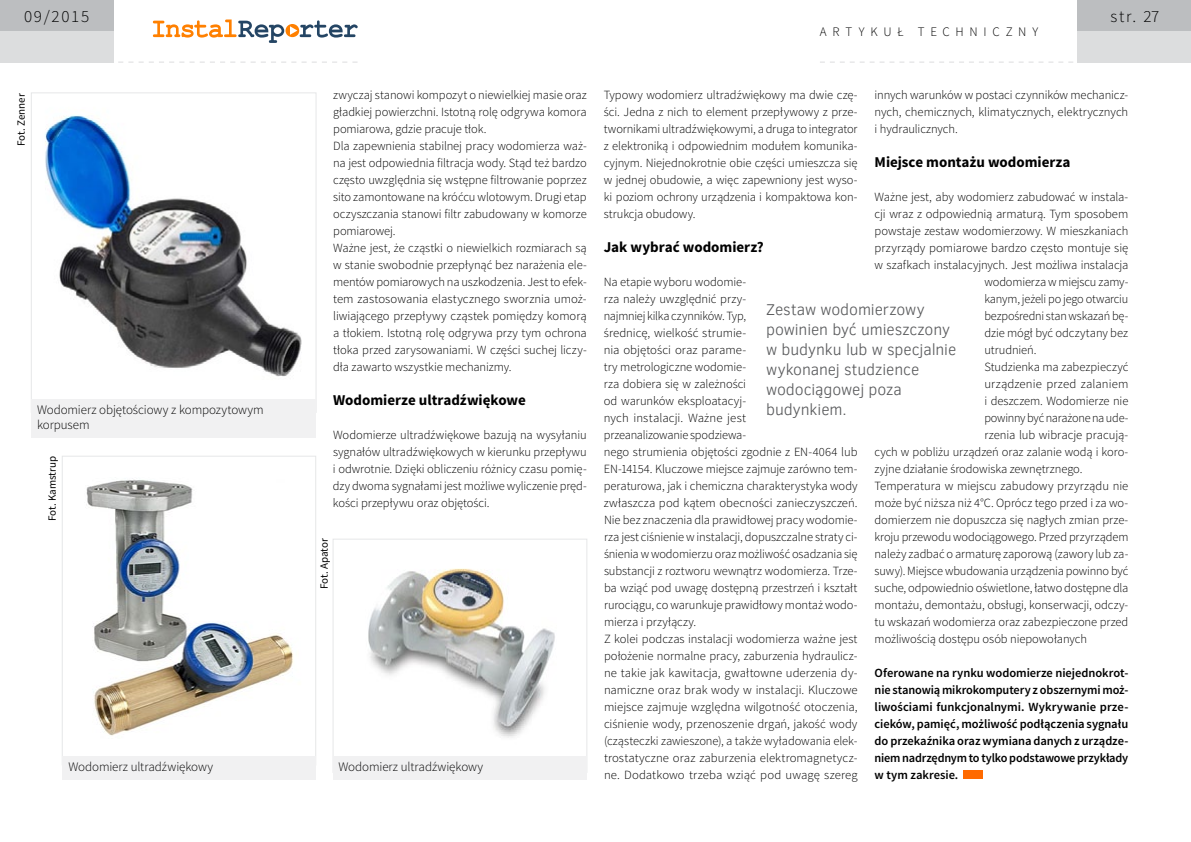
<style>
.page{position:relative;width:1191px;height:842px;background:#fff}
.page>*{position:absolute;margin:0;border:0;box-sizing:border-box;transform-origin:0 0}
.t1{font:300 17px "Source Sans Pro";letter-spacing:.1em;color:#000}
.t2{font:300 16px/20px "Clear Sans";letter-spacing:-.005em;color:#58595b}
.t3{font:700 15px "Source Sans Pro";color:#000}
.t4{font:300 13px/15px "Source Sans Pro";letter-spacing:-.005em;color:#000}
.t5{font:300 13px "Source Sans Pro";letter-spacing:.44em;color:#000}
.t6{font:300 12.5px/17px "Source Sans Pro";letter-spacing:-.005em;color:#000;text-align:justify}
.t7{font:600 12.5px/17px "Source Sans Pro";letter-spacing:-.01em;color:#000;text-align:justify}
.t8{font:11px "Source Sans Pro";color:#000}
</style>
<div class="page">
<div style="left:1077px;top:0;width:114px;height:31px;background:#bcbec0"></div>
<div style="left:1077px;top:31px;width:114px;height:31px;background:#dcddde"></div>
<svg style="left:153px;top:20px;width:204px;height:23px"></svg>
<div style="left:0;top:0;width:113px;height:31px;background:#bcbec0"></div>
<div style="left:0;top:31px;width:113px;height:31px;background:#dcddde"></div>
<svg style="left:108px;top:62px;width:249px;height:1px"></svg>
<svg style="left:820px;top:62px;width:263px;height:1px"></svg>
<div style="left:963px;top:770px;width:20px;height:9px;background:#ff6a00"></div>
<img style="left:368px;top:568px;width:187px;height:170px">
<div style="left:333px;top:539px;width:254px;height:233px;border:1px solid #e6e7e8"></div>
<img style="left:86px;top:480px;width:208px;height:256px">
<div style="left:62px;top:456px;width:254px;height:309px;border:1px solid #e6e7e8"></div>
<div style="left:333px;top:756px;width:254px;height:23px;background:#f1f1f2"></div>
<div style="left:63px;top:756px;width:253px;height:24px;background:#f1f1f2"></div>
<img style="left:45px;top:115px;width:257px;height:262px">
<div style="left:31px;top:399px;width:285px;height:39px;background:#f1f1f2"></div>
<h1 class="t1" style="left:24px;top:6px;width:67px">09/2015</h1>
<h1 class="t1" style="left:1110px;top:6px;width:50px">str. 27</h1>
<p class="t5" style="left:820px;top:24px;width:220px">artykuł techniczny</p>
<p class="t8" style="left:14px;top:146px;width:54px;rotate:-90deg">Fot. Zenner</p>
<p class="t4" style="left:37px;top:402px;width:228px">Wodomierz objętościowy z kompozytowym korpusem</p>
<p class="t8" style="left:45px;top:521px;width:67px;rotate:-90deg">Fot. Kamstrup</p>
<p class="t6" style="left:333px;top:87px;width:255px;text-align:left">zwyczaj stanowi kompozyt o niewielkiej masie oraz gładkiej powierzchni. Istotną rolę odgrywa komora pomiarowa, gdzie pracuje tłok.<br>Dla zapewnienia stabilnej pracy wodomierza waż&shy;na jest odpowiednia filtracja wody. Stąd też bardzo często uwzględnia się wstępne filtrowanie poprzez sito zamontowane na króćcu wlotowym. Drugi etap oczyszczania stanowi filtr zabudowany w komorze pomiarowej.<br>Ważne jest, że cząstki o niewielkich rozmiarach są w stanie swobodnie przepłynąć bez narażenia ele&shy;mentów pomiarowych na uszkodzenia. Jest to efek&shy;tem zastosowania elastycznego sworznia umoż&shy;liwiającego przepływy cząstek pomiędzy komorą a tłokiem. Istotną rolę odgrywa przy tym ochrona tłoka przed zarysowaniami. W części suchej liczy&shy;dła zawarto wszystkie mechanizmy.</p>
<p class="t3" style="left:333px;top:391px;width:194px">Wodomierze ultradźwiękowe</p>
<p class="t6" style="left:333px;top:427px;width:255px">Wodomierze ultradźwiękowe bazują na wysyłaniu sygnałów ultradźwiękowych w kierunku przepływu i odwrotnie. Dzięki obliczeniu różnicy czasu pomię&shy;dzy dwoma sygnałami jest możliwe wyliczenie pręd&shy;kości przepływu oraz objętości.</p>
<p class="t8" style="left:317px;top:589px;width:53px;rotate:-90deg">Fot. Apator</p>
<p class="t4" style="left:68px;top:760px;width:146px">Wodomierz ultradźwiękowy</p>
<p class="t4" style="left:338px;top:759px;width:146px">Wodomierz ultradźwiękowy</p>
<p class="t6" style="left:604px;top:87px;width:255px">Typowy wodomierz ultradźwiękowy ma dwie czę&shy;ści. Jedna z nich to element przepływowy z prze&shy;twornikami ultradźwiękowymi, a druga to integrator z elektroniką i odpowiednim modułem komunika&shy;cyjnym. Niejednokrotnie obie części umieszcza się w jednej obudowie, a więc zapewniony jest wyso&shy;ki poziom ochrony urządzenia i kompaktowa kon&shy;strukcja obudowy.</p>
<p class="t3" style="left:604px;top:238px;width:161px">Jak wybrać wodomierz?</p>
<p class="t6" style="left:604px;top:274px;width:255px;text-align:left">Na etapie wyboru wodomie-<br>rza należy uwzględnić przy-<br>najmniej kilka czynników. Typ,<br>średnicę, wielkość strumie-<br>nia objętości oraz parame-<br>try metrologiczne wodomie-<br>rza dobiera się w zależności<br>od warunków eksploatacyj-<br>nych instalacji. Ważne jest<br>przeanalizowanie spodziewa-<br>nego strumienia objętości zgodnie z EN-4064 lub EN-14154. Kluczowe miejsce zajmuje zarówno tem&shy;peraturowa, jak i chemiczna charakterystyka wody zwłaszcza pod kątem obecności zanieczyszczeń.<br>Nie bez znaczenia dla prawidłowej pracy wodomie&shy;rza jest ciśnienie w instalacji, dopuszczalne straty ci&shy;śnienia w wodomierzu oraz możliwość osadzania się substancji z roztworu wewnątrz wodomierza. Trze&shy;ba wziąć pod uwagę dostępną przestrzeń i kształt rurociągu, co warunkuje prawidłowy montaż wodo&shy;mierza i przyłączy.<br>Z kolei podczas instalacji wodomierza ważne jest położenie normalne pracy, zaburzenia hydraulicz&shy;ne takie jak kawitacja, gwałtowne uderzenia dy&shy;namiczne oraz brak wody w instalacji. Kluczowe miejsce zajmuje względna wilgotność otoczenia, ciśnienie wody, przenoszenie drgań, jakość wody (cząsteczki zawieszone), a także wyładowania elek&shy;trostatyczne oraz zaburzenia elektromagnetycz&shy;ne. Dodatkowo trzeba wziąć pod uwagę szereg</p>
<p class="t6" style="left:874px;top:87px;width:255px">innych warunków w postaci czynników mechanicz&shy;nych, chemicznych, klimatycznych, elektrycznych i hydraulicznych.</p>
<p class="t3" style="left:874px;top:153px;width:197px">Miejsce montażu wodomierza</p>
<p class="t6" style="left:874px;top:189px;width:255px">Ważne jest, aby wodomierz zabudować w instala-</p>
<p class="t6" style="left:874px;top:206px;width:255px">cji wraz z odpowiednią armaturą. Tym sposobem</p>
<p class="t6" style="left:874px;top:223px;width:255px">powstaje zestaw wodomierzowy. W mieszkaniach</p>
<p class="t6" style="left:874px;top:240px;width:255px">przyrządy pomiarowe bardzo często montuje się</p>
<p class="t6" style="left:874px;top:257px;width:255px">w szafkach instalacyjnych. Jest możliwa instalacja</p>
<p class="t6" style="left:984px;top:274px;width:145px">wodomierza w miejscu zamy-</p>
<p class="t6" style="left:984px;top:291px;width:145px">kanym, jeżeli po jego otwarciu</p>
<p class="t6" style="left:984px;top:308px;width:145px">bezpośredni stan wskazań bę-</p>
<p class="t6" style="left:984px;top:325px;width:145px">dzie mógł być odczytany bez</p>
<p class="t6" style="left:984px;top:342px;width:54px">utrudnień.</p>
<p class="t6" style="left:984px;top:359px;width:145px">Studzienka ma zabezpieczyć</p>
<p class="t6" style="left:984px;top:376px;width:145px">urządzenie przed zalaniem</p>
<p class="t6" style="left:984px;top:393px;width:145px">i deszczem. Wodomierze nie</p>
<p class="t6" style="left:984px;top:410px;width:145px">powinny być narażone na ude-</p>
<p class="t6" style="left:984px;top:427px;width:145px">rzenia lub wibracje pracują-</p>
<p class="t6" style="left:874px;top:444px;width:255px">cych w pobliżu urządzeń oraz zalanie wodą i koro-</p>
<p class="t6" style="left:874px;top:461px;width:209px">zyjne działanie środowiska zewnętrznego.</p>
<p class="t6" style="left:874px;top:478px;width:255px">Temperatura w miejscu zabudowy przyrządu nie</p>
<p class="t6" style="left:874px;top:495px;width:255px">może być niższa niż 4°C. Oprócz tego przed i za wo-</p>
<p class="t6" style="left:874px;top:512px;width:255px">domierzem nie dopuszcza się nagłych zmian prze-</p>
<p class="t6" style="left:874px;top:529px;width:255px">kroju przewodu wodociągowego. Przed przyrządem</p>
<p class="t6" style="left:874px;top:546px;width:255px">należy zadbać o armaturę zaporową (zawory lub za-</p>
<p class="t6" style="left:874px;top:563px;width:255px">suwy). Miejsce wbudowania urządzenia powinno być</p>
<p class="t6" style="left:874px;top:580px;width:255px">suche, odpowiednio oświetlone, łatwo dostępne dla</p>
<p class="t6" style="left:874px;top:597px;width:255px">montażu, demontażu, obsługi, konserwacji, odczy-</p>
<p class="t6" style="left:874px;top:614px;width:255px">tu wskazań wodomierza oraz zabezpieczone przed</p>
<p class="t6" style="left:874px;top:631px;width:214px">możliwością dostępu osób niepowołanych</p>
<p class="t7" style="left:874px;top:665px;width:255px">Oferowane na rynku wodomierze niejednokrot&shy;nie stanowią mikrokomputery z obszernymi moż&shy;liwościami funkcjonalnymi. Wykrywanie prze&shy;cieków, pamięć, możliwość podłączenia sygnału do przekaźnika oraz wymiana danych z urządze&shy;niem nadrzędnym to tylko podstawowe przykłady w tym zakresie.</p>
<p class="t2" style="left:766px;top:299px;width:192px">Zestaw wodomierzowy powinien być umieszczony w budynku lub w specjalnie wykonanej studzience wodociągowej poza budynkiem.</p>
</div>
